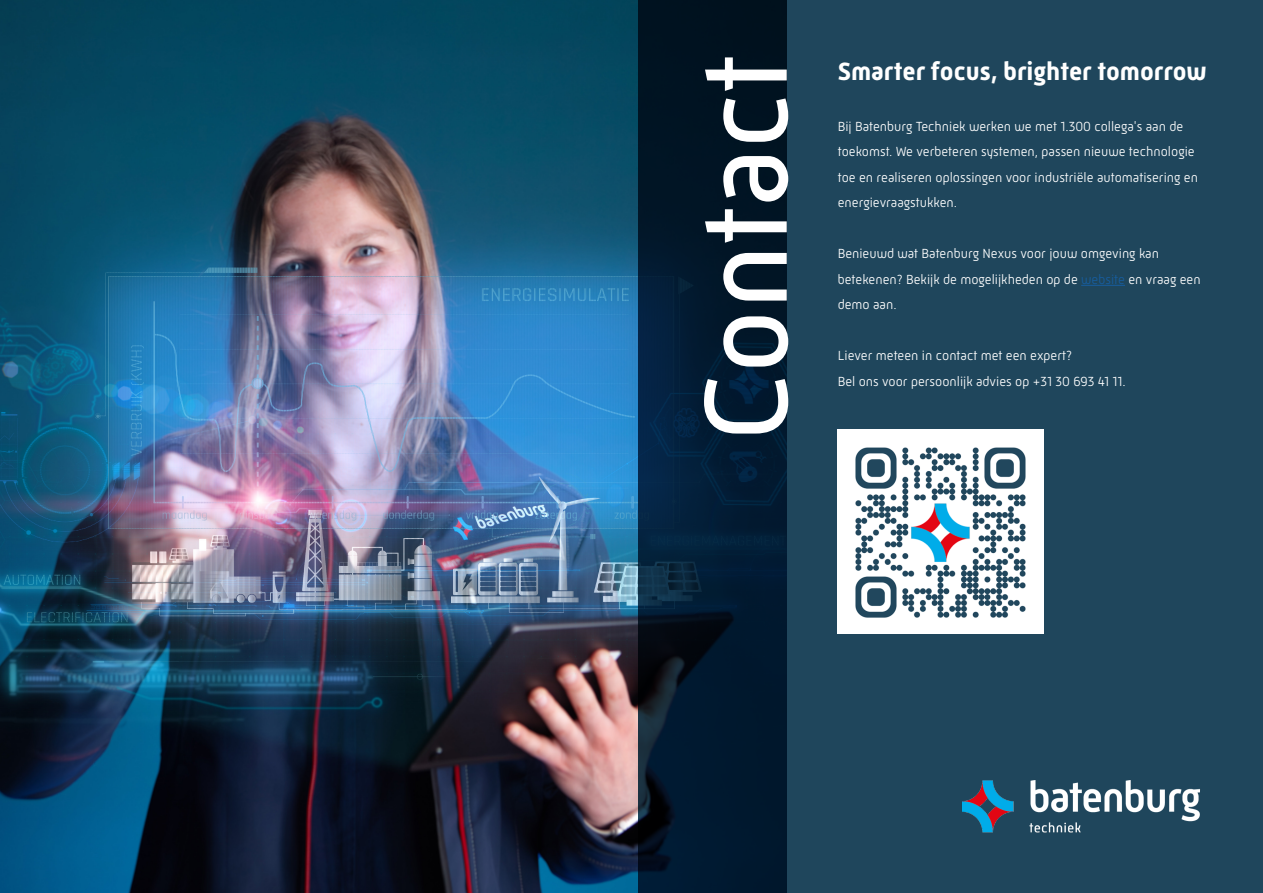
<style>
.page{position:relative;width:1263px;height:893px;background:#fff}
.page>*{position:absolute;margin:0;border:0;box-sizing:border-box;transform-origin:0 0}
.Hoofdstuk_titel{font:120px "Mic 32 New";color:#fff}
.Platte_tekst{font:700 25.5px "Mic 32 New";color:#fff}
.Platte_tekst-2{font:300 13.5px/25.5px "Mic 32 New";color:#fff}
.s1{color:#175d9e}
</style>
<div class="page">
<div style="left:640px;top:0;width:623px;height:893px;background:#1f465c"></div>
<img style="left:0;top:0;width:638px;height:893px">
<hr style="left:1081px;top:285px;width:44px;height:1px;background:#175d9e">
<svg style="left:638px;top:0;width:149px;height:893px;background:#01182d"></svg>
<img style="left:962px;top:780px;width:239px;height:53px">
<img style="left:838px;top:429px;width:205px;height:205px">
<p class="Hoofdstuk_titel" style="left:677px;top:441px;width:387px;rotate:-90deg">Contact</p>
<p class="Platte_tekst" style="left:838px;top:56px;width:371px">Smarter focus, brighter tomorrow</p>
<p class="Platte_tekst-2" style="left:838px;top:113px;width:362px">Bij Batenburg Techniek werken we met 1.300 collega's aan de toekomst. We verbeteren systemen, passen nieuwe technologie toe en realiseren oplossingen voor industriële automatisering en energievraagstukken.</p>
<p class="Platte_tekst-2" style="left:838px;top:241px;width:364px">Benieuwd wat Batenburg Nexus voor jouw omgeving kan betekenen? Bekijk de mogelijkheden op de <span class="s1">website</span> en vraag een demo aan.</p>
<p class="Platte_tekst-2" style="left:838px;top:343px;width:236px">Liever meteen in contact met een expert?</p>
<p class="Platte_tekst-2" style="left:838px;top:368px;width:290px">Bel ons voor persoonlijk advies op +31 30 693 41 11.</p>
</div>
